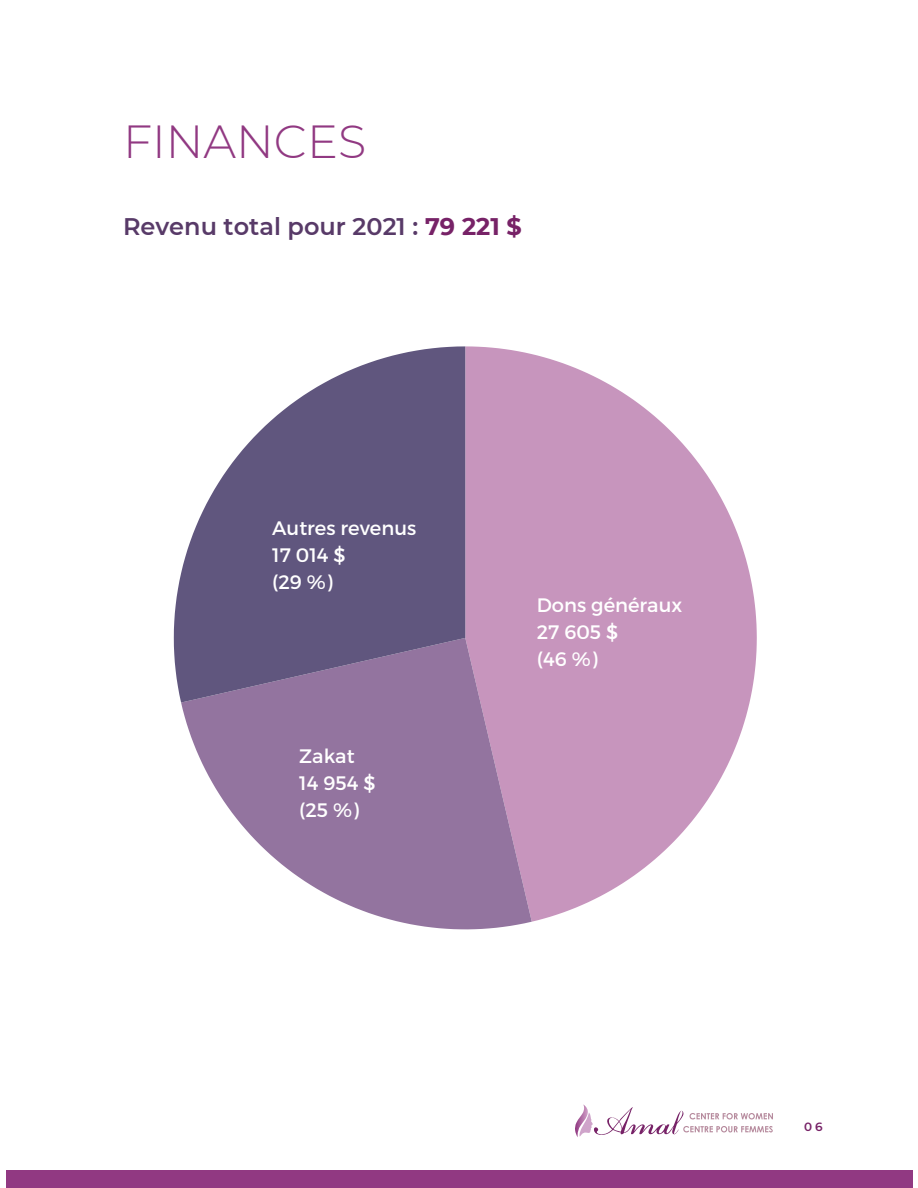
<style>
.page{position:relative;width:918px;height:1188px;background:#fff}
.page>*{position:absolute;margin:0;border:0;box-sizing:border-box;transform-origin:0 0}
.t1{font:300 46.35px "Montserrat";color:#913982}
.t2{font:600 24px "Montserrat";color:#583a68}
.t3{font:19.5px/27px "Montserrat";color:#fff}
.t4{font:600 12px "Montserrat";color:#772267}
.s1{font-weight:700;color:#772267}
</style>
<div class="page">
<div style="left:6px;top:1170px;width:906px;height:18px;background:#913982"></div>
<svg style="left:575px;top:1105px;width:198px;height:32px"></svg>
<svg style="left:465px;top:346px;width:292px;height:576px;fill:#c795bd"></svg>
<svg style="left:181px;top:638px;width:351px;height:291px;fill:#93749f"></svg>
<svg style="left:174px;top:346px;width:291px;height:357px;fill:#60567e"></svg>
<h1 class="t1" style="left:123px;top:114px;width:245px">FINANCES</h1>
<p class="t2" style="left:123px;top:212px;width:400px">Revenu total pour 2021 : <span class="s1">79 221 $</span></p>
<p class="t3" style="left:272px;top:514px;width:146px">Autres revenus<br>17 014 $<br>(29 %)</p>
<p class="t3" style="left:299px;top:741px;width:78px">Zakat<br>14 954 $ (25 %)</p>
<p class="t3" style="left:537px;top:591px;width:147px">Dons généraux<br>27 605 $<br>(46 %)</p>
<p class="t4" style="left:804px;top:1119px;width:20px">06</p>
</div>
